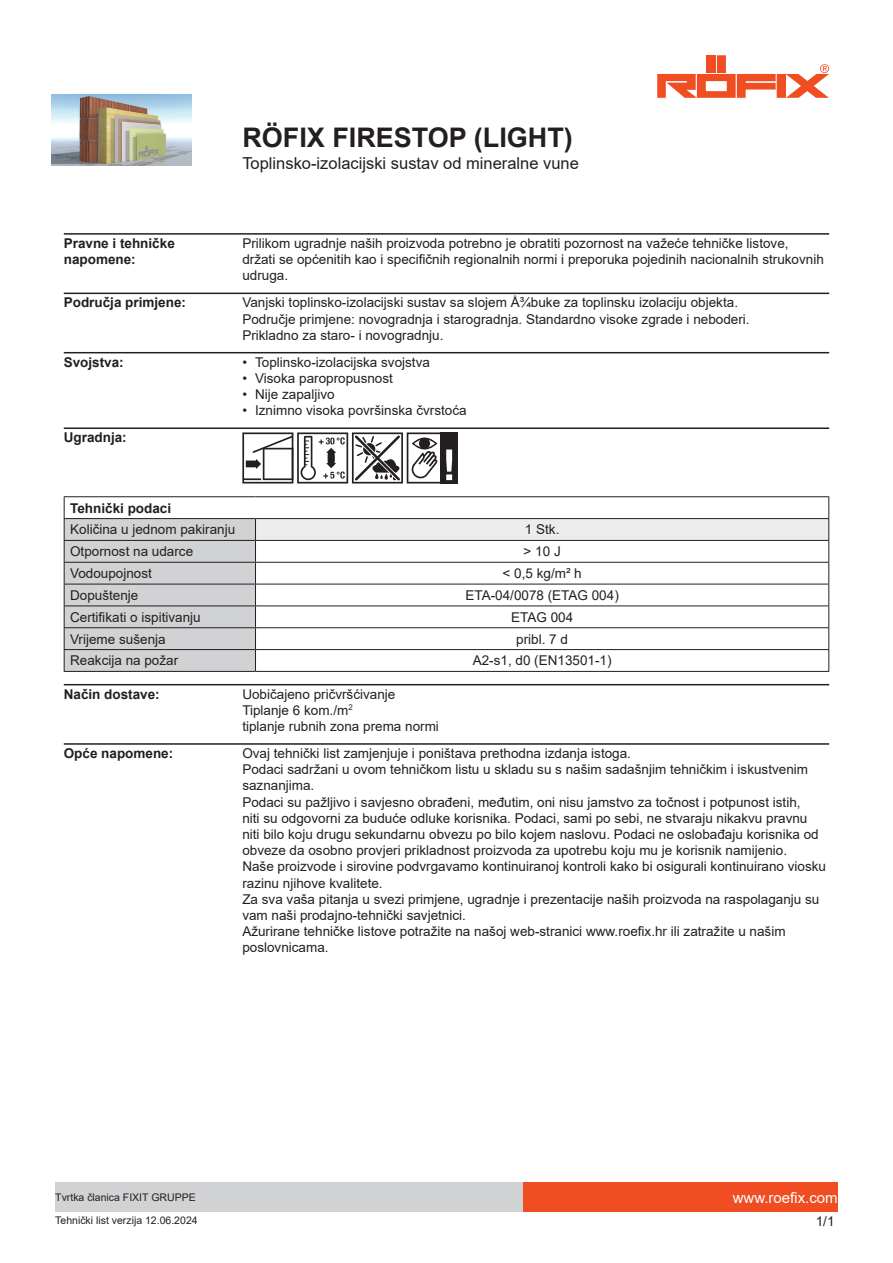
<style>
.page{position:relative;width:893px;height:1263px;background:#fff}
.page>*{position:absolute;margin:0;border:0;box-sizing:border-box;transform-origin:0 0}
.t1{font:700 27px "Arial";color:#231f20}
.t2{font:16.5px "Arial";color:#231f20}
.t3{font:15px "Arial";color:#fff}
.t4{font:13.5px/16.2px "Arial";color:#231f20}
.t5{font:700 13.5px/16.2px "Arial";color:#231f20}
.t6{font:10.5px "Arial";color:#231f20}
</style>
<div class="page">
<img style="left:51px;top:94px;width:140px;height:71px">
<div style="left:717px;top:55px;width:9px;height:18px;background:#f04d22"></div>
<div style="left:707px;top:55px;width:9px;height:18px;background:#f04d22"></div>
<svg style="left:657px;top:64px;width:172px;height:34px"></svg>
<div style="left:523px;top:1182px;width:315px;height:30px;background:#f04d22"></div>
<div style="left:55px;top:1182px;width:468px;height:30px;background:#d1d2d4"></div>
<hr style="left:64px;top:233px;width:765px;height:2px;background:#231f20">
<hr style="left:64px;top:293px;width:765px;height:1px;background:#231f20">
<hr style="left:64px;top:352px;width:765px;height:1px;background:#231f20">
<hr style="left:64px;top:427px;width:765px;height:2px;background:#231f20">
<svg style="left:242px;top:432px;width:216px;height:51px"></svg>
<div style="left:255px;top:519px;width:574px;height:21px;background:#ececee"></div>
<hr style="left:64px;top:496px;width:191px;height:1px;background:#231f20">
<hr style="left:255px;top:496px;width:574px;height:1px;background:#231f20">
<hr style="left:255px;top:518px;width:574px;height:1px;background:#231f20">
<hr style="left:255px;top:540px;width:574px;height:1px;background:#231f20">
<hr style="left:255px;top:562px;width:574px;height:1px;background:#231f20">
<hr style="left:255px;top:584px;width:574px;height:1px;background:#231f20">
<hr style="left:255px;top:605px;width:574px;height:1px;background:#231f20">
<hr style="left:255px;top:627px;width:574px;height:1px;background:#231f20">
<hr style="left:255px;top:649px;width:574px;height:1px;background:#231f20">
<svg style="left:64px;top:497px;width:192px;height:174px"></svg>
<svg style="left:828px;top:497px;width:1px;height:174px"></svg>
<hr style="left:64px;top:671px;width:191px;height:1px;background:#231f20">
<hr style="left:255px;top:671px;width:574px;height:1px;background:#231f20">
<hr style="left:64px;top:684px;width:765px;height:1px;background:#231f20">
<hr style="left:64px;top:743px;width:765px;height:2px;background:#231f20">
<h1 class="t1" style="left:242px;top:119px;width:332px">RÖFIX FIRESTOP (LIGHT)</h1>
<p class="t2" style="left:242px;top:152px;width:338px">Toplinsko-izolacijski sustav od mineralne vune</p>
<p class="t5" style="left:64px;top:235px;width:113px">Pravne i tehničke napomene:</p>
<p class="t4" style="left:242px;top:235px;width:583px">Prilikom ugradnje naših proizvoda potrebno je obratiti pozornost na važeće tehničke listove, držati se općenitih kao i specifičnih regionalnih normi i preporuka pojedinih nacionalnih strukovnih udruga.</p>
<p class="t5" style="left:64px;top:295px;width:124px">Područja primjene:</p>
<p class="t4" style="left:242px;top:294px;width:509px">Vanjski toplinsko-izolacijski sustav sa slojem Å¾buke za toplinsku izolaciju objekta.<br>Područje primjene: novogradnja i starogradnja. Standardno visoke zgrade i neboderi.<br>Prikladno za staro- i novogradnju.</p>
<p class="t5" style="left:64px;top:354px;width:62px">Svojstva:</p>
<p class="t4" style="left:242px;top:354px;width:189px">• Toplinsko-izolacijska svojstva</p>
<p class="t4" style="left:242px;top:370px;width:152px">• Visoka paropropusnost</p>
<p class="t4" style="left:242px;top:386px;width:94px">• Nije zapaljivo</p>
<p class="t4" style="left:242px;top:402px;width:226px">• Iznimno visoka površinska čvrstoća</p>
<p class="t5" style="left:64px;top:430px;width:65px">Ugradnja:</p>
<p class="t5" style="left:70px;top:500px;width:103px">Tehnički podaci</p>
<p class="t4" style="left:70px;top:521px;width:167px">Količina u jednom pakiranju</p>
<p class="t4" style="left:525px;top:521px;width:36px">1 Stk.</p>
<p class="t4" style="left:70px;top:543px;width:125px">Otpornost na udarce</p>
<p class="t4" style="left:524px;top:543px;width:39px">&gt; 10 J</p>
<p class="t4" style="left:70px;top:565px;width:83px">Vodoupojnost</p>
<p class="t4" style="left:503px;top:565px;width:81px">&lt; 0,5 kg/m² h</p>
<p class="t4" style="left:70px;top:587px;width:70px">Dopuštenje</p>
<p class="t4" style="left:465px;top:587px;width:155px">ETA-04/0078 (ETAG 004)</p>
<p class="t4" style="left:70px;top:609px;width:132px">Certifikati o ispitivanju</p>
<p class="t4" style="left:511px;top:609px;width:64px">ETAG 004</p>
<p class="t4" style="left:70px;top:631px;width:97px">Vrijeme sušenja</p>
<p class="t4" style="left:516px;top:631px;width:53px">pribl. 7 d</p>
<p class="t4" style="left:70px;top:652px;width:110px">Reakcija na požar</p>
<p class="t4" style="left:473px;top:652px;width:140px">A2-s1, d0 (EN13501-1)</p>
<p class="t5" style="left:64px;top:686px;width:98px">Način dostave:</p>
<p class="t4" style="left:242px;top:686px;width:198px">Uobičajeno pričvršćivanje<br>Tiplanje 6 kom./m<sup>2<br></sup>tiplanje rubnih zona prema normi</p>
<p class="t5" style="left:64px;top:745px;width:111px">Opće napomene:</p>
<p class="t4" style="left:242px;top:745px;width:585px">Ovaj tehnički list zamjenjuje i poništava prethodna izdanja istoga.<br>Podaci sadržani u ovom tehničkom listu u skladu su s našim sadašnjim tehničkim i iskustvenim saznanjima.<br>Podaci su pažljivo i savjesno obrađeni, međutim, oni nisu jamstvo za točnost i potpunost istih,<br>niti su odgovorni za buduće odluke korisnika. Podaci, sami po sebi, ne stvaraju nikakvu pravnu niti bilo koju drugu sekundarnu obvezu po bilo kojem naslovu. Podaci ne oslobađaju korisnika od obveze da osobno provjeri prikladnost proizvoda za upotrebu koju mu je korisnik namijenio.<br>Naše proizvode i sirovine podvrgavamo kontinuiranoj kontroli kako bi osigurali kontinuirano viosku razinu njihove kvalitete.<br>Za sva vaša pitanja u svezi primjene, ugradnje i prezentacije naših proizvoda na raspolaganju su vam naši prodajno-tehnički savjetnici.<br>Ažurirane tehničke listove potražite na našoj web-stranici www.roefix.hr ili zatražite u našim poslovnicama.</p>
<p class="t6" style="left:55px;top:1190px;width:142px">Tvrtka članica FIXIT GRUPPE</p>
<p class="t3" style="left:733px;top:1187px;width:107px">www.roefix.com</p>
<p class="t6" style="left:55px;top:1213px;width:144px">Tehnički list verzija 12.06.2024</p>
<p class="t4" style="left:816px;top:1213px;width:20px">1/1</p>
</div>
